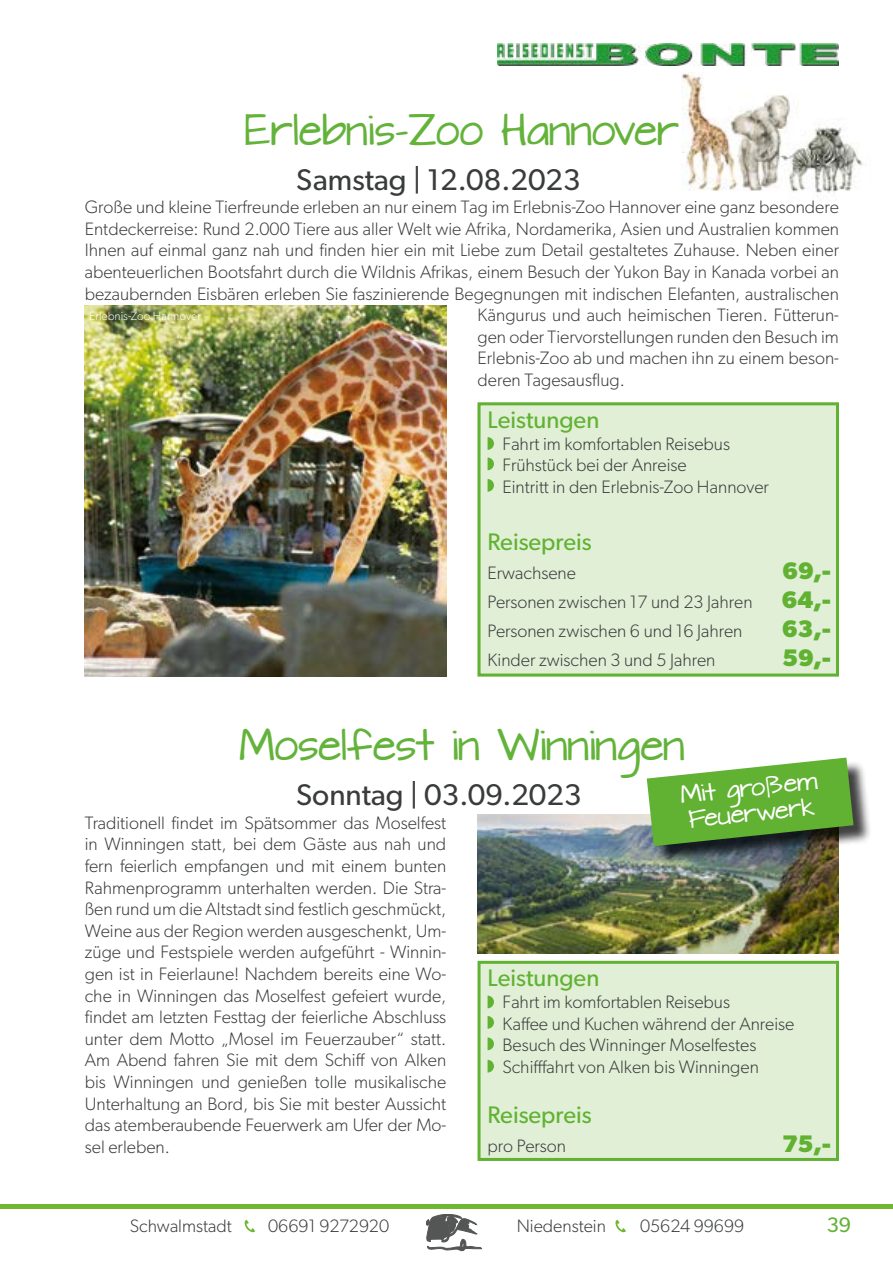
<style>
.page{position:relative;width:893px;height:1263px;background:#fff}
.page>*{position:absolute;margin:0;border:0;box-sizing:border-box;transform-origin:0 0}
.t1{font:37.5px "Architects Daughter";color:#63b33a;scale:.95 1}
.t2{font:30px "Gibson";color:#3a3c3c}
.t3{font:24px "Gibson";color:#61b232}
.t4{font:700 24px "Gibson";letter-spacing:-.005em;color:#61b232}
.t5{font:21px "Architects Daughter";color:#fff}
.t6{font:21px "Gibson";color:#61b232}
.t7{font:300 18px/21.6px "Gibson";color:#3a3c3c;text-align:justify}
.t8{font:300 12px "Gibson";color:#fff}
.s1{font-weight:700;font-size:24px;color:#61b232}
</style>
<div class="page">
<svg style="left:426px;top:1214px;width:56px;height:37px"></svg>
<svg style="left:245px;top:1220px;width:10px;height:12px"></svg>
<svg style="left:615px;top:1220px;width:11px;height:12px"></svg>
<img style="left:498px;top:43px;width:341px;height:23px">
<hr style="left:0;top:1205px;width:893px;height:4px;background:#6fb631">
<img style="left:682px;top:72px;width:181px;height:124px">
<div style="left:674px;top:153px;width:12px;height:9px;background:#fff"></div>
<div style="left:477px;top:402px;width:361px;height:274px;background:#e0efd6"></div>
<div style="left:477px;top:402px;width:362px;height:274px;border:3px solid #61b232"></div>
<svg style="left:488px;top:457px;width:6px;height:13px"></svg>
<svg style="left:488px;top:437px;width:6px;height:13px"></svg>
<svg style="left:488px;top:479px;width:6px;height:13px"></svg>
<img style="left:85px;top:306px;width:361px;height:370px">
<div style="left:480px;top:961px;width:358px;height:200px;background:#e0efd6"></div>
<div style="left:477px;top:961px;width:362px;height:200px;border:3px solid #61b232"></div>
<svg style="left:488px;top:1016px;width:6px;height:13px"></svg>
<svg style="left:488px;top:995px;width:6px;height:13px"></svg>
<svg style="left:488px;top:1037px;width:6px;height:13px"></svg>
<svg style="left:488px;top:1060px;width:6px;height:12px"></svg>
<img style="left:477px;top:814px;width:362px;height:140px">
<div style="left:649px;top:760px;width:222px;height:105px;background:#000;opacity:.75"></div>
<svg style="left:647px;top:757px;width:206px;height:89px;background:#70ac4d"></svg>
<h1 class="t1" style="left:244px;top:103px;width:459px">Erlebnis-Zoo Hannover</h1>
<h2 class="t2" style="left:296px;top:161px;width:286px">Samstag | 12.08.2023</h2>
<p class="t7" style="left:85px;top:196px;width:756px">Große und kleine Tierfreunde erleben an nur einem Tag im Erlebnis-Zoo Hannover eine ganz besondere Entdeckerreise: Rund 2.000 Tiere aus aller Welt wie Afrika, Nordamerika, Asien und Australien kommen Ihnen auf einmal ganz nah und finden hier ein mit Liebe zum Detail gestaltetes Zuhause. Neben einer abenteuerlichen Bootsfahrt durch die Wildnis Afrikas, einem Besuch der Yukon Bay in Kanada vorbei an bezaubernden Eisbären erleben Sie faszinierende Begegnungen mit indischen Elefanten, australischen</p>
<p class="t8" style="left:89px;top:309px;width:113px">Erlebnis-Zoo Hannover</p>
<p class="t7" style="left:477px;top:304px;width:363px">Kängurus und auch heimischen Tieren. Fütterun&shy;gen oder Tiervorstellungen runden den Besuch im Erlebnis-Zoo ab und machen ihn zu einem beson&shy;deren Tagesausflug.</p>
<h3 class="t3" style="left:488px;top:405px;width:113px">Leistungen</h3>
<p class="t7" style="left:502px;top:432px;width:268px;text-align:left">Fahrt im komfortablen Reisebus<br>Frühstück bei der Anreise<br>Eintritt in den Erlebnis-Zoo Hannover</p>
<h3 class="t3" style="left:488px;top:528px;width:106px">Reisepreis</h3>
<p class="t7" style="left:488px;top:562px;width:90px">Erwachsene</p>
<h3 class="t4" style="left:782px;top:556px;width:51px">69,-</h3>
<p class="t7" style="left:488px;top:587px;width:345px;line-height:28.8px">Personen zwischen 17 und 23 Jahren <span class="s1">64,-<br></span>Personen zwischen 6 und 16 Jahren</p>
<h3 class="t4" style="left:782px;top:614px;width:51px">63,-</h3>
<p class="t7" style="left:488px;top:648px;width:229px">Kinder zwischen 3 und 5 Jahren</p>
<h3 class="t4" style="left:782px;top:643px;width:51px">59,-</h3>
<h1 class="t1" style="left:239px;top:719px;width:471px">Moselfest in Winningen</h1>
<h2 class="t2" style="left:296px;top:777px;width:287px">Sonntag | 03.09.2023</h2>
<p class="t5" style="left:679px;top:780px;width:139px;rotate:-6deg">Mit großem</p>
<p class="t5" style="left:687px;top:804px;width:128px;rotate:-6deg">Feuerwerk</p>
<p class="t7" style="left:85px;top:811px;width:363px">Traditionell findet im Spätsommer das Moselfest</p>
<p class="t7" style="left:85px;top:833px;width:363px">in Winningen statt, bei dem Gäste aus nah und fern feierlich empfangen und mit einem bunten Rahmenprogramm unterhalten werden. Die Stra&shy;ßen rund um die Altstadt sind festlich geschmückt, Weine aus der Region werden ausgeschenkt, Um&shy;züge und Festspiele werden aufgeführt - Winnin&shy;gen ist in Feierlaune! Nachdem bereits eine Wo&shy;che in Winningen das Moselfest gefeiert wurde, findet am letzten Festtag der feierliche Abschluss unter dem Motto „Mosel im Feuerzauber“ statt.<br>Am Abend fahren Sie mit dem Schiff von Alken bis Winningen und genießen tolle musikalische Unterhaltung an Bord, bis Sie mit bester Aussicht das atemberaubende Feuerwerk am Ufer der Mo&shy;sel erleben.</p>
<h3 class="t3" style="left:488px;top:964px;width:113px">Leistungen</h3>
<p class="t7" style="left:502px;top:991px;width:293px;text-align:left">Fahrt im komfortablen Reisebus<br>Kaffee und Kuchen während der Anreise Besuch des Winninger Moselfestes Schifffahrt von Alken bis Winningen</p>
<h3 class="t3" style="left:488px;top:1100px;width:106px">Reisepreis</h3>
<p class="t7" style="left:488px;top:1135px;width:80px">pro Person</p>
<h3 class="t4" style="left:782px;top:1129px;width:50px">75,-</h3>
<p class="t7" style="left:130px;top:1215px;width:103px">Schwalmstadt</p>
<p class="t7" style="left:268px;top:1215px;width:122px">06691 9272920</p>
<p class="t7" style="left:517px;top:1215px;width:91px">Niedenstein</p>
<p class="t7" style="left:640px;top:1215px;width:106px">05624 99699</p>
<p class="t6" style="left:827px;top:1212px;width:26px">39</p>
</div>
